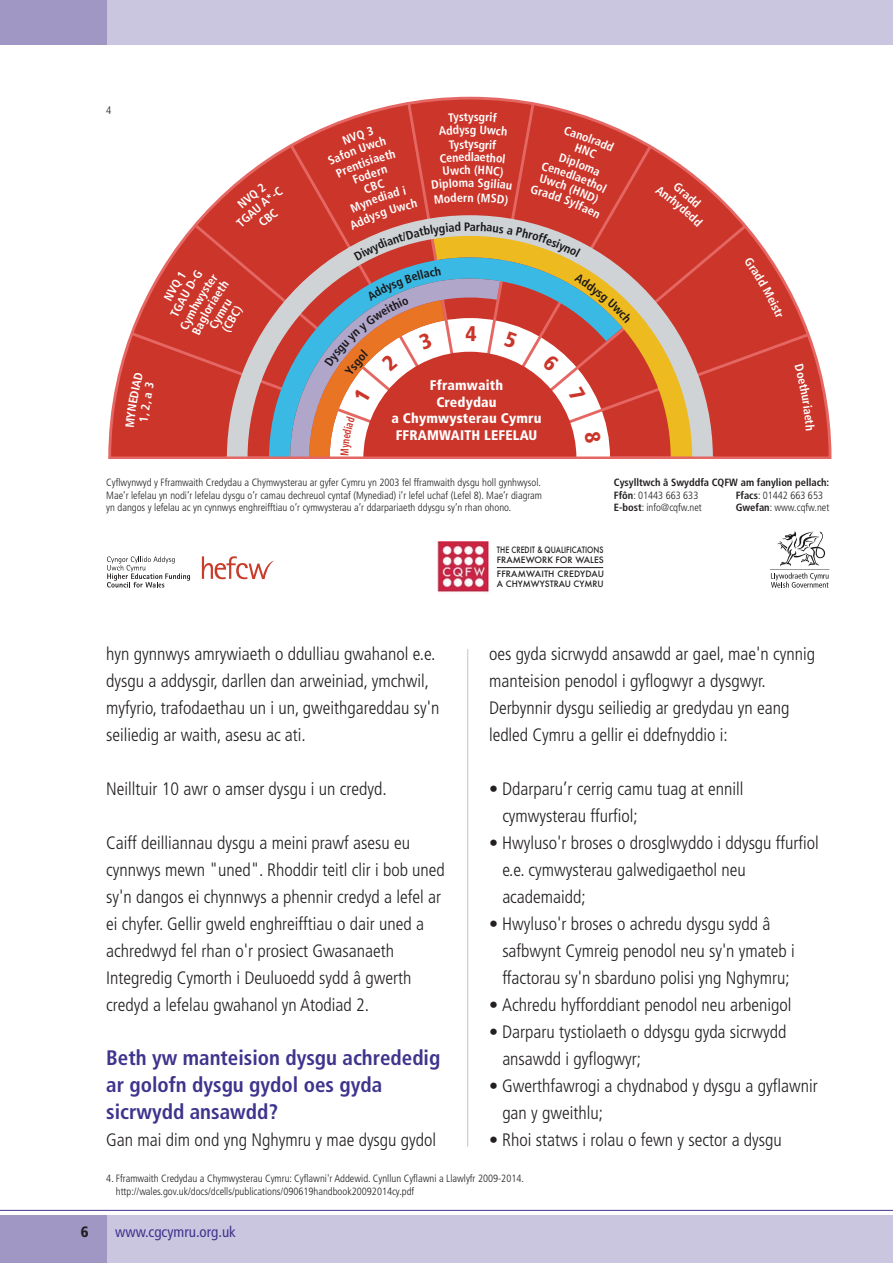
<style>
.page{position:relative;width:893px;height:1263px;background:#fff}
.page>*{position:absolute;margin:0;border:0;box-sizing:border-box;transform-origin:0 0}
.t1{font:900 condensed 21.3px "Frutiger";color:#cb352a}
.t2{font:700 condensed 21px/27px "Frutiger";color:#3e348d}
.t3{font:300 condensed 18px/27px "Frutiger";color:#231f20}
.t4{font:condensed 15px "Frutiger";color:#3e348d}
.t5{font:900 condensed 15px "Frutiger";color:#231f20}
.t6{font:900 condensed 13.95px/16.6px "Frutiger";letter-spacing:.015em;color:#fff;text-align:center}
.t7{font:300 condensed 10.8px "Frutiger";color:#231f20}
.t8{font:300 condensed 10.5px/12.6px "Frutiger";color:#231f20}
.t9{font:700 condensed 10.5px/12.6px "Frutiger";color:#231f20}
.t10{font:500 8.55px/10.2px "Futura";color:#231f20;scale:.82 1}
.t11{font:500 8.55px/10.2px "Futura";color:#231f20}
.s1{font-weight:300}
.s2{font-weight:700}
</style>
<div class="page">
<div style="left:0;top:0;width:893px;height:44px;background:#cbc6e0"></div>
<div style="left:0;top:0;width:106px;height:44px;background:#a197c5"></div>
<div style="left:0;top:1215px;width:893px;height:48px;background:#cbc6e0"></div>
<div style="left:0;top:1215px;width:106px;height:48px;background:#a197c5"></div>
<hr style="left:0;top:1210px;width:893px;height:1px;background:#3e348d">
<hr style="left:467px;top:649px;width:1px;height:497px;background:#d8b9d4">
<svg style="left:108px;top:97px;width:724px;height:362px"></svg>
<svg style="left:632px;top:143px;width:22px;height:72px;background:#cd3a30"></svg>
<div style="left:749px;top:331px;width:63px;height:128px;background:#cb352a"></div>
<div style="left:713px;top:223px;width:36px;height:236px;background:#cb352a"></div>
<svg style="left:128px;top:330px;width:64px;height:129px;background:#cc382d"></svg>
<div style="left:192px;top:222px;width:35px;height:237px;background:#cb352a"></div>
<svg style="left:227px;top:215px;width:486px;height:241px;background:#d06750"></svg>
<svg style="left:269px;top:257px;width:21px;height:199px;background:#a27980"></svg>
<hr style="left:225px;top:456px;width:490px;height:3px;background:#e56763">
<svg style="left:770px;top:531px;width:59px;height:57px"></svg>
<img style="left:437px;top:542px;width:53px;height:51px">
<svg style="left:107px;top:556px;width:83px;height:31px"></svg>
<svg style="left:202px;top:556px;width:72px;height:23px"></svg>
<hr style="left:497px;top:567px;width:106px;height:1px;background:#231f20">
<svg style="left:744px;top:257px;width:39px;height:61px;background:#ce4137"></svg>
<svg style="left:794px;top:364px;width:21px;height:66px"></svg>
<div style="left:125px;top:372px;width:29px;height:56px;background:#cb352a"></div>
<div style="left:655px;top:182px;width:48px;height:45px;background:#cb352a"></div>
<div style="left:236px;top:183px;width:47px;height:45px;background:#cb352a"></div>
<div style="left:164px;top:270px;width:80px;height:65px;background:#cb352a"></div>
<svg style="left:290px;top:100px;width:342px;height:357px;background:#c97166"></svg>
<p class="t7" style="left:106px;top:106px;width:7px">4</p>
<p class="t1" style="left:465px;top:325px;width:13px">4</p>
<p class="t6" style="left:391px;top:378px;width:152px">Fframwaith<br>Credydau<br>a Chymwysterau Cymru<br>FFRAMWAITH LEFELAU</p>
<p class="t8" style="left:106px;top:477px;width:437px;text-align:justify">Cyflwynwyd y Fframwaith Credydau a Chymwysterau ar gyfer Cymru yn 2003 fel fframwaith dysgu holl gynhwysol.<br>Mae’r lefelau yn nodi’r lefelau dysgu o’r camau dechreuol cyntaf (Mynediad) i’r lefel uchaf (Lefel 8). Mae’r diagram yn dangos y lefelau ac yn cynnwys enghreifftiau o’r cymwysterau a’r ddarpariaeth ddysgu sy’n rhan ohono.</p>
<p class="t10" style="left:497px;top:545px;width:132px">THE CREDIT &amp; QUALIFICATIONS<br>FRAMEWORK FOR WALES</p>
<p class="t11" style="left:497px;top:569px;width:109px">FFRAMWAITH CREDYDAU<br>A CHYMWYSTRAU CYMRU</p>
<p class="t9" style="left:614px;top:477px;width:217px">Cysylltwch â Swyddfa CQFW am fanylion pellach:<br>Ffôn<span class="s1">: 01443 663 633</span></p>
<p class="t8" style="left:736px;top:489px;width:89px"><span class="s2">Ffacs</span>: 01442 663 653</p>
<p class="t8" style="left:614px;top:502px;width:89px"><span class="s2">E-bost</span>: info@cqfw.net</p>
<p class="t8" style="left:736px;top:502px;width:95px"><span class="s2">Gwefan</span>: www.cqfw.net</p>
<p class="t3" style="left:106px;top:641px;width:335px">hyn gynnwys amrywiaeth o ddulliau gwahanol e.e. dysgu a addysgir, darllen dan arweiniad, ymchwil, myfyrio, trafodaethau un i un, gweithgareddau sy'n seiliedig ar waith, asesu ac ati.</p>
<p class="t3" style="left:106px;top:776px;width:282px">Neilltuir 10 awr o amser dysgu i un credyd.</p>
<p class="t3" style="left:106px;top:830px;width:340px">Caiff deilliannau dysgu a meini prawf asesu eu cynnwys mewn "uned". Rhoddir teitl clir i bob uned sy'n dangos ei chynnwys a phennir credyd a lefel ar ei chyfer. Gellir gweld enghreifftiau o dair uned a achredwyd fel rhan o'r prosiect Gwasanaeth Integredig Cymorth i Deuluoedd sydd â gwerth credyd a lefelau gwahanol yn Atodiad 2.</p>
<p class="t2" style="left:106px;top:1046px;width:335px">Beth yw manteision dysgu achrededig ar golofn dysgu gydol oes gyda sicrwydd ansawdd?</p>
<p class="t3" style="left:106px;top:1127px;width:331px">Gan mai dim ond yng Nghymru y mae dysgu gydol</p>
<p class="t3" style="left:489px;top:641px;width:328px">oes gyda sicrwydd ansawdd ar gael, mae'n cynnig manteision penodol i gyflogwyr a dysgwyr.<br>Derbynnir dysgu seiliedig ar gredydau yn eang ledled Cymru a gellir ei ddefnyddio i:</p>
<p class="t3" style="left:502px;top:776px;width:243px;text-indent:-13px">• Ddarparu’r cerrig camu tuag at ennill cymwysterau ffurfiol;</p>
<p class="t3" style="left:502px;top:830px;width:318px;text-indent:-13px">• Hwyluso'r broses o drosglwyddo i ddysgu ffurfiol e.e. cymwysterau galwedigaethol neu academaidd;</p>
<p class="t3" style="left:502px;top:911px;width:294px;text-indent:-13px">• Hwyluso'r broses o achredu dysgu sydd â safbwynt Cymreig penodol neu sy'n ymateb i ffactorau sy'n sbarduno polisi yng Nghymru;</p>
<p class="t3" style="left:489px;top:992px;width:304px">• Achredu hyfforddiant penodol neu arbenigol</p>
<p class="t3" style="left:502px;top:1019px;width:286px;text-indent:-13px">• Darparu tystiolaeth o ddysgu gyda sicrwydd ansawdd i gyflogwyr;</p>
<p class="t3" style="left:502px;top:1073px;width:317px;text-indent:-13px">• Gwerthfawrogi a chydnabod y dysgu a gyflawnir gan y gweithlu;</p>
<p class="t3" style="left:489px;top:1127px;width:294px">• Rhoi statws i rolau o fewn y sector a dysgu</p>
<p class="t8" style="left:116px;top:1173px;width:410px;text-indent:-10px">4. Fframwaith Credydau a Chymwysterau Cymru: Cyflawni'r Addewid. Cynllun Cyflawni a Llawlyfr 2009-2014. http://wales.gov.uk/docs/dcells/publications/090619handbook20092014cy.pdf</p>
<p class="t5" style="left:81px;top:1225px;width:9px">6</p>
<p class="t4" style="left:115px;top:1225px;width:122px">www.cgcymru.org.uk</p>
</div>
